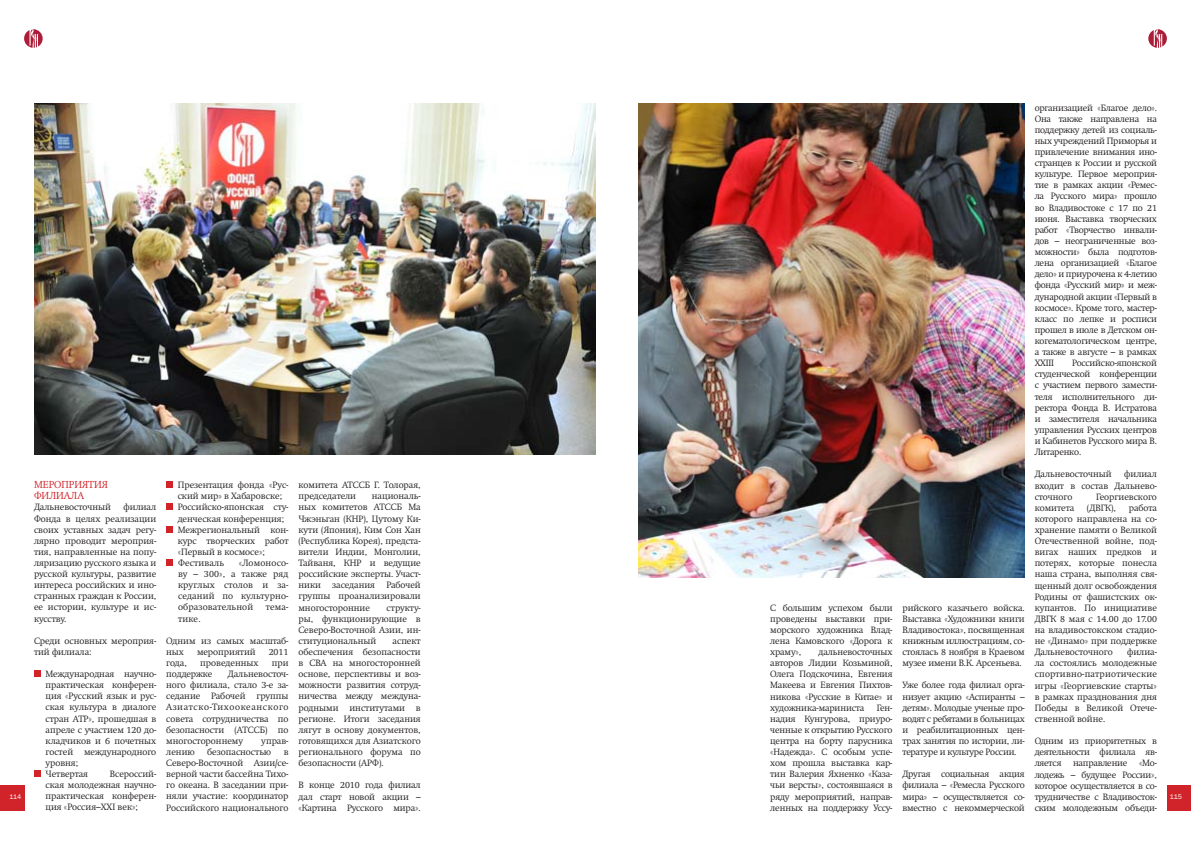
<style>
.page{position:relative;width:1191px;height:842px;background:#fff}
.page>*{position:absolute;margin:0;border:0;box-sizing:border-box;transform-origin:0 0}
.t1{font:10px "Swift Light C";letter-spacing:.105em;color:#d1232a}
.t2{font:9px/11.1px "Swift Light C";letter-spacing:-.005em;color:#231f20;text-align:justify}
.t3{font:7px "Franklin Gothic Book C";color:#fff}
.t4{font:6.8px "Franklin Gothic Book C";color:#fff}
</style>
<div class="page">
<div style="left:0;top:785px;width:24px;height:25px;background:#d1232a"></div>
<svg style="left:24px;top:29px;width:19px;height:19px"></svg>
<div style="left:1166px;top:785px;width:25px;height:25px;background:#d1232a"></div>
<svg style="left:1148px;top:29px;width:18px;height:19px"></svg>
<div style="left:34px;top:670px;width:7px;height:7px;background:#d1232a"></div>
<div style="left:34px;top:770px;width:7px;height:7px;background:#d1232a"></div>
<div style="left:166px;top:481px;width:7px;height:7px;background:#d1232a"></div>
<div style="left:166px;top:503px;width:7px;height:7px;background:#d1232a"></div>
<div style="left:166px;top:526px;width:7px;height:7px;background:#d1232a"></div>
<div style="left:166px;top:559px;width:7px;height:7px;background:#d1232a"></div>
<img style="left:638px;top:103px;width:386px;height:474px">
<img style="left:34px;top:103px;width:561px;height:352px">
<p class="t2" style="left:1034px;top:102px;width:124px">организацией «Благое дело».<br>Она также направлена на поддержку детей из социаль&shy;ных учреждений Приморья и привлечение внимания ино&shy;странцев к России и русской культуре. Первое мероприя&shy;тие в рамках акции «Ремес&shy;ла Русского мира» прошло во Владивостоке с 17 по 21 июня. Выставка творческих работ «Творчество инвали&shy;дов – неограниченные воз&shy;можности» была подготов&shy;лена организацией «Благое дело» и приурочена к 4-летию фонда «Русский мир» и меж&shy;дународной акции «Первый в космосе». Кроме того, мастер&shy;класс по лепке и росписи прошел в июле в Детском он&shy;когематологическом центре, а также в августе – в рамках XXIII</p>
<p class="t2" style="left:1034px;top:358px;width:124px;text-indent:38px">Российско-японской студенческой конференции с участием первого замести&shy;теля исполнительного ди&shy;ректора Фонда В. Истратова и заместителя начальника управления Русских центров и Кабинетов Русского мира В.<br>Литаренко.</p>
<p class="t2" style="left:1034px;top:469px;width:78px">Дальневосточный</p>
<p class="t2" style="left:1034px;top:469px;width:124px;text-indent:90px">филиал входит в состав Дальнево&shy;сточного</p>
<p class="t1" style="left:34px;top:479px;width:23px">Меропри</p>
<p class="t1" style="left:82px;top:479px;width:27px">ятия</p>
<p class="t1" style="left:34px;top:490px;width:9px">филиала</p>
<p class="t2" style="left:34px;top:502px;width:78px">Дальневосточный</p>
<p class="t2" style="left:178px;top:480px;width:112px;text-align:left">Презентация фонда «Рус&shy;ский мир» в Хабаровске;<br>Российско-японская сту&shy;денческая конференция;<br>Межрегиональный кон&shy;курс творческих работ «Первый в космосе»;<br>Фестиваль</p>
<p class="t2" style="left:298px;top:480px;width:124px">комитета АТССБ Г. Толорая, председатели</p>
<p class="t2" style="left:1096px;top:491px;width:62px">Георгиевского</p>
<p class="t2" style="left:298px;top:491px;width:124px;text-indent:73px">националь&shy;ных комитетов АТССБ Ма Чжэньган (КНР), Цутому Ки&shy;кути (Япония), Ким Сон Хан (Республика Корея), предста&shy;вители Индии, Монголии, Тайваня, КНР и ведущие российские эксперты. Участ&shy;ники</p>
<p class="t2" style="left:1034px;top:502px;width:124px;text-indent:94px">работа которого направлена на со&shy;хранение памяти о Великой Отечественной войне, под&shy;вигах наших предков и потерях, которые понесла наша страна, выполняя свя&shy;щенный долг освобождения Родины от фашистских ок&shy;купантов. По инициативе ДВГК 8 мая с 14.00 до 17.00 на владивостокском стадио&shy;не «Динамо» при поддержке Дальневосточного</p>
<p class="t2" style="left:34px;top:502px;width:124px;text-indent:90px">филиал Фонда в целях реализации своих уставных задач регу&shy;лярно проводит мероприя&shy;тия, направленные на попу&shy;ляризацию русского языка и русской культуры, развитие интереса российских и ино&shy;странных граждан к России, ее истории, культуре и ис&shy;кусству.</p>
<p class="t2" style="left:34px;top:635px;width:124px">Среди основных мероприя&shy;тий филиала:</p>
<p class="t2" style="left:45px;top:668px;width:112px">Международная научно-</p>
<p class="t2" style="left:45px;top:680px;width:112px">практическая конферен-</p>
<p class="t2" style="left:45px;top:691px;width:112px">ция «Русский язык и рус-</p>
<p class="t2" style="left:45px;top:702px;width:112px">ская культура в диалоге</p>
<p class="t2" style="left:45px;top:713px;width:112px">стран АТР», прошедшая в</p>
<p class="t2" style="left:45px;top:724px;width:112px">апреле с участием 120 до-</p>
<p class="t2" style="left:45px;top:735px;width:112px">кладчиков и 6 почетных</p>
<p class="t2" style="left:45px;top:746px;width:112px">гостей международного</p>
<p class="t2" style="left:45px;top:757px;width:34px">уровня;</p>
<p class="t2" style="left:41px;top:768px;width:49px">Ч етвертая</p>
<p class="t2" style="left:1034px;top:502px;width:41px">комитета</p>
<p class="t2" style="left:1087px;top:502px;width:31px">(ДВГК),</p>
<p class="t2" style="left:178px;top:557px;width:112px;text-indent:61px">«Ломоносо&shy;ву – 300», а также ряд круглых столов и за&shy;седаний по культурно&shy;образовательной</p>
<p class="t2" style="left:298px;top:580px;width:124px;text-indent:88px">Рабочей группы проанализировали многосторонние</p>
<p class="t2" style="left:332px;top:580px;width:44px">заседания</p>
<p class="t2" style="left:770px;top:602px;width:124px">С большим успехом были проведены выставки при&shy;морского художника Влад&shy;лена Камовского «Дорога к храму»,</p>
<p class="t2" style="left:902px;top:602px;width:124px">рийского казачьего войска.<br>Выставка «Художники книги Владивостока», посвященная книжным иллюстрациям, со&shy;стоялась 8 ноября в Краевом музее имени В.К. Арсеньева.</p>
<p class="t2" style="left:902px;top:680px;width:124px">Уже более года филиал орга&shy;низует акцию «Аспиранты – детям». Молодые ученые про&shy;водят с ребятами в больницах и реабилитационных цен&shy;трах занятия по истории, ли&shy;тературе и культуре России.</p>
<p class="t2" style="left:902px;top:769px;width:124px">Другая социальная акция филиала – «Ремесла Русского мира» – осуществляется со&shy;вместно с некоммерческой</p>
<p class="t2" style="left:266px;top:602px;width:24px">тема-</p>
<p class="t2" style="left:298px;top:602px;width:124px;text-indent:88px">структу&shy;ры, функционирующие в Северо-Восточной Азии, ин&shy;ституциональный</p>
<p class="t2" style="left:178px;top:613px;width:24px">тике.</p>
<p class="t2" style="left:166px;top:635px;width:124px">Одним из самых масштаб&shy;ных</p>
<p class="t2" style="left:298px;top:635px;width:124px;text-indent:94px">аспект обеспечения безопасности в СВА на многосторонней основе, перспективы и воз&shy;можности развития сотруд&shy;ничества между междуна&shy;родными институтами в регионе. Итоги заседания лягут в основу документов, готовящихся для Азиатского регионального форума по безопасности (АРФ).</p>
<p class="t2" style="left:298px;top:780px;width:124px">В конце 2010 года филиал дал старт новой акции – «Картина Русского мира».</p>
<p class="t2" style="left:197px;top:646px;width:60px">мероприятий</p>
<p class="t2" style="left:269px;top:646px;width:21px">2011</p>
<p class="t2" style="left:1034px;top:647px;width:124px;text-indent:92px">филиа&shy;ла состоялись молодежные спортивно-патриотические игры «Георгиевские старты» в рамках празднования дня Победы в Великой Отече&shy;ственной войне.</p>
<p class="t2" style="left:1034px;top:735px;width:124px">Одним из приоритетных в деятельности филиала яв&shy;ляется</p>
<p class="t2" style="left:770px;top:646px;width:124px;text-indent:48px">дальневосточных авторов Лидии Козьминой, Олега Подскочина, Евгения Макеева и Евгения Пихтов&shy;никова «Русские в Китае» и художника-мариниста</p>
<p class="t2" style="left:166px;top:657px;width:22px">года,</p>
<p class="t2" style="left:200px;top:657px;width:60px">проведенных</p>
<p class="t2" style="left:272px;top:657px;width:18px">при</p>
<p class="t2" style="left:166px;top:668px;width:48px">поддержке</p>
<p class="t2" style="left:166px;top:668px;width:124px;text-indent:62px">Дальневосточ&shy;ного филиала, стало 3-е за&shy;седание Рабочей группы Азиатско-Тихоокеанского совета сотрудничества по безопасности (АТССБ) по многостороннему</p>
<p class="t2" style="left:770px;top:702px;width:124px;text-indent:106px">Ген&shy;надия Кунгурова, приуро&shy;ченные к открытию Русского центра на борту парусника «Надежда». С особым успе&shy;хом прошла выставка кар&shy;тин Валерия Яхненко «Каза&shy;чьи версты», состоявшаяся в ряду мероприятий, направ&shy;ленных на поддержку Уссу-</p>
<p class="t2" style="left:261px;top:735px;width:29px">управ-</p>
<p class="t2" style="left:166px;top:746px;width:30px">лению</p>
<p class="t2" style="left:207px;top:746px;width:65px">безопасностью</p>
<p class="t2" style="left:166px;top:746px;width:124px;text-indent:117px">в Северо-Восточной Азии/се&shy;верной части бассейна Тихо&shy;го океана. В заседании при&shy;няли участие: координатор Российского национального</p>
<p class="t2" style="left:1034px;top:758px;width:124px;text-indent:104px">«Мо&shy;лодежь – будущее России», которое осуществляется в со&shy;трудничестве с Владивосток&shy;ским молодежным объеди-</p>
<p class="t2" style="left:1073px;top:758px;width:56px">направление</p>
<p class="t2" style="left:45px;top:768px;width:112px;text-indent:64px">Всероссий&shy;ская молодежная научно&shy;практическая конферен&shy;ция «Россия–XXI век»;</p>
<p class="t4" style="left:9px;top:793px;width:13px">114</p>
<p class="t3" style="left:1169px;top:793px;width:14px">115</p>
</div>
